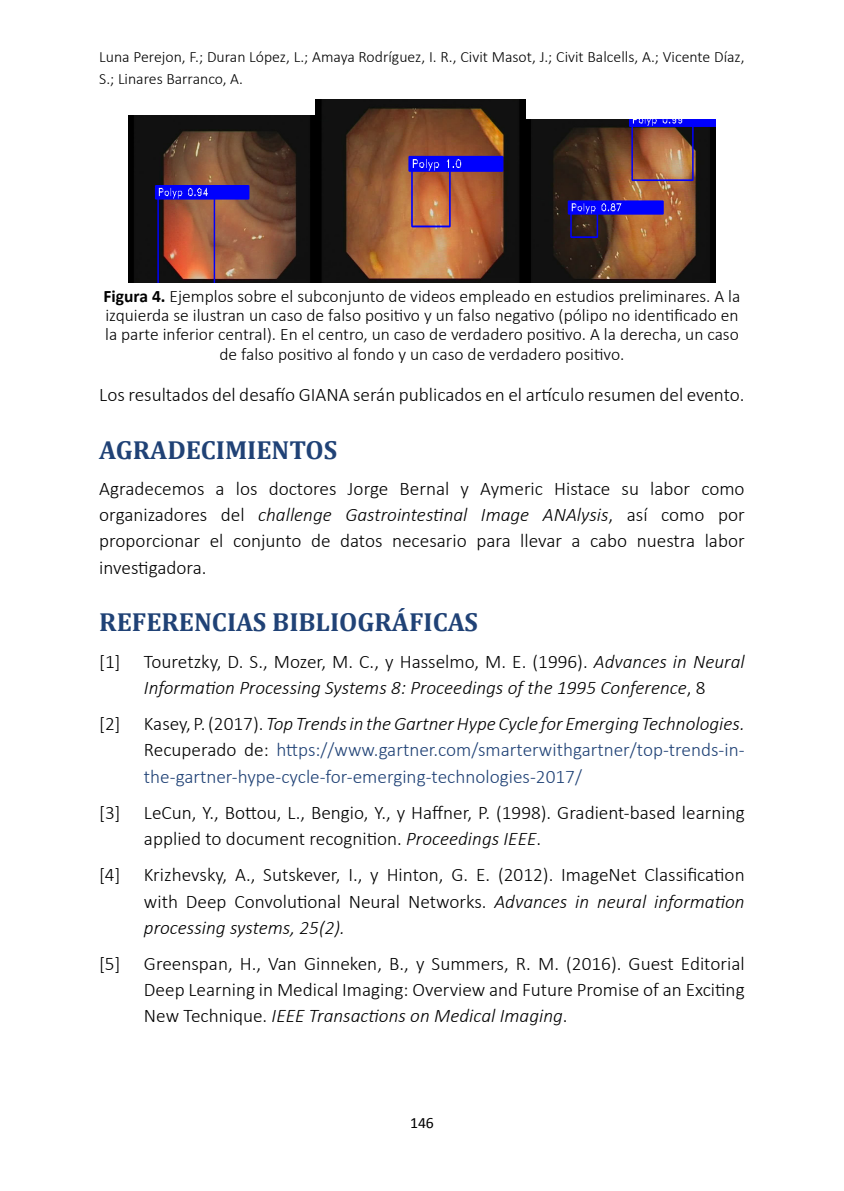
<style>
.page{position:relative;width:844px;height:1191px;background:#fff}
.page>*{position:absolute;margin:0;border:0;box-sizing:border-box;transform-origin:0 0}
.t1{font:700 26.25px "Cambria";color:#204276}
.t2{font:300 19.25px/26.2px "Calibri";color:#000;text-align:justify}
.t3{font:300 19.25px/26.2px "Calibri";color:#204276;text-align:justify}
.t4{font:italic 300 19.25px/26.2px "Calibri";color:#000;text-align:center}
.t5{font:300 17.5px/19.2px "Calibri";color:#000;text-align:center}
.t6{font:300 15.75px/22.8px "Calibri";color:#000}
.t7{font:15.75px "Calibri";color:#000}
.s1{font-weight:700}
.s2{font-style:italic}
.s3{font-style:normal}
.s4{color:#000}
.s5{font-style:italic;color:#000}
</style>
<div class="page">
<img style="left:128px;top:116px;width:188px;height:167px">
<img style="left:316px;top:99px;width:209px;height:184px">
<img style="left:525px;top:119px;width:190px;height:164px">
<p class="t6" style="left:99px;top:45px;width:646px">Luna Perejon, F.; Duran López, L.; Amaya Rodríguez, I. R., Civit Masot, J.; Civit Balcells, A.; Vicente Díaz,<br>S.; Linares Barranco, A.</p>
<p class="t5" style="left:104px;top:286px;width:638px"><span class="s1">Figura 4.</span> Ejemplos sobre el subconjunto de videos empleado en estudios preliminares. A la izquierda se ilustran un caso de falso positivo y un falso negativo (pólipo no identificado en la parte inferior central). En el centro, un caso de verdadero positivo. A la derecha, un caso de falso positivo al fondo y un caso de verdadero positivo.</p>
<p class="t2" style="left:99px;top:381px;width:646px">Los resultados del desafío GIANA serán publicados en el artículo resumen del evento.</p>
<h1 class="t1" style="left:99px;top:434px;width:239px">AGRADECIMIENTOS</h1>
<p class="t2" style="left:99px;top:475px;width:646px">Agradecemos a los doctores Jorge Bernal y Aymeric Histace su labor como organizadores del <span class="s2">challenge Gastrointestinal Image ANAlysis</span>, así como por proporcionar el conjunto de datos necesario para llevar a cabo nuestra labor investigadora.</p>
<h1 class="t1" style="left:99px;top:606px;width:380px">REFERENCIAS BIBLIOGRÁFICAS</h1>
<p class="t4" style="left:99px;top:648px;width:646px"><span class="s3">[1] Touretzky, D. S., Mozer, M. C., y Hasselmo, M. E. (1996).</span> Advances in Neural<br>Information Processing Systems 8: Proceedings of the 1995 Conference<span class="s3">, 8</span></p>
<p class="t3" style="left:144px;top:710px;width:602px;text-indent:-45px"><span class="s4">[2] Kasey, P. (2017).</span> <span class="s5">Top Trends in the Gartner Hype Cycle for Emerging Technologies.<br></span><span class="s4">Recuperado de:</span> https://www.gartner.com/smarterwithgartner/top-trends-in&shy;the-gartner-hype-cycle-for-emerging-technologies-2017/</p>
<p class="t2" style="left:144px;top:799px;width:602px;text-indent:-45px">[3] LeCun, Y., Bottou, L., Bengio, Y., y Haffner, P. (1998). Gradient-based learning applied to document recognition. <span class="s2">Proceedings IEEE</span>.</p>
<p class="t2" style="left:144px;top:861px;width:602px;text-indent:-45px">[4] Krizhevsky, A., Sutskever, I., y Hinton, G. E. (2012). ImageNet Classification with Deep Convolutional Neural Networks. <span class="s2">Advances in neural information processing systems, 25(2).</span></p>
<p class="t2" style="left:144px;top:950px;width:602px;text-indent:-45px">[5] Greenspan, H., Van Ginneken, B., y Summers, R. M. (2016). Guest Editorial Deep Learning in Medical Imaging: Overview and Future Promise of an Exciting New Technique. <span class="s2">IEEE Transactions on Medical Imaging</span>.</p>
<p class="t7" style="left:410px;top:1113px;width:25px">146</p>
</div>
